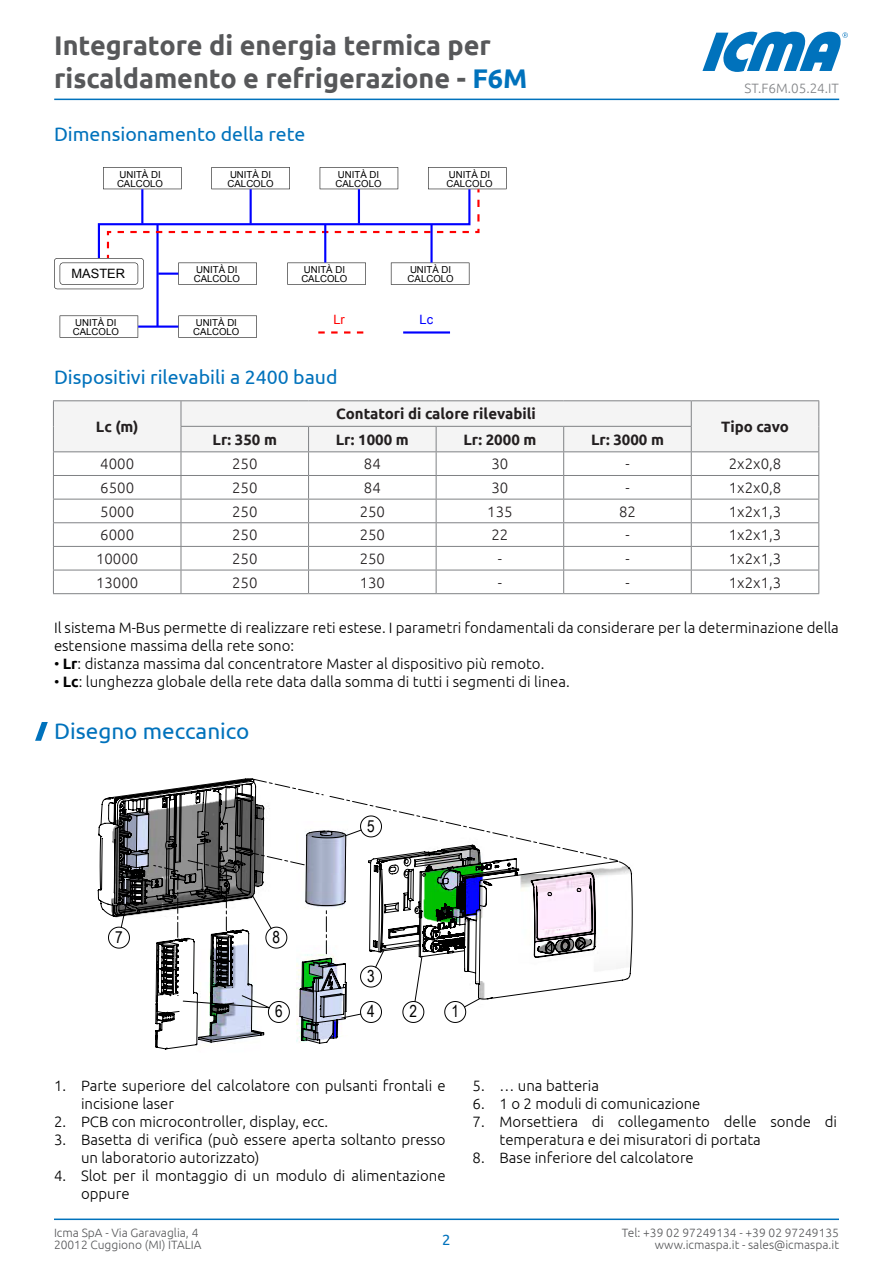
<style>
.page{position:relative;width:893px;height:1263px;background:#fff}
.page>*{position:absolute;margin:0;border:0;box-sizing:border-box;transform-origin:0 0}
.t1{font:700 27px/33px "Ubuntu";color:#57585a}
.t2{font:22.5px "Ubuntu";color:#0072bc}
.t3{font:19.5px "Ubuntu";color:#0072bc}
.t4{font:16.65px/35.4px "Arial Narrow";color:#000}
.t5{font:300 15px/18px "Ubuntu";color:#000}
.t6{font:300 15px "Ubuntu";color:#231f20}
.t7{font:700 15px "Ubuntu";color:#231f20}
.t8{font:15px "Ubuntu";color:#0072bc}
.t9{font:300 13.5px "Ubuntu";color:#808285}
.t10{font:12.9px "Arial";color:#000}
.t11{font:12.9px "Arial";color:#f00}
.t12{font:12.9px "Arial";color:#00f}
.t13{font:300 12px/12px "Ubuntu";color:#57585a}
.t14{font:9.6px/9.1px "Arial";color:#000}
.s1{color:#0072bc}
.s2{font-weight:700}
</style>
<div class="page">
<svg style="left:702px;top:32px;width:146px;height:40px"></svg>
<hr style="left:54px;top:99px;width:785px;height:1px;background:#0072bc">
<hr style="left:54px;top:1218px;width:785px;height:2px;background:#0072bc">
<svg style="left:35px;top:722px;width:13px;height:19px"></svg>
<svg style="left:98px;top:778px;width:535px;height:271px"></svg>
<svg style="left:60px;top:316px;width:78px;height:22px"></svg>
<svg style="left:178px;top:316px;width:79px;height:22px"></svg>
<hr style="left:156px;top:224px;width:3px;height:103px;background:#00f">
<hr style="left:138px;top:325px;width:40px;height:3px;background:#00f">
<svg style="left:54px;top:167px;width:452px;height:122px"></svg>
<svg style="left:318px;top:331px;width:46px;height:3px"></svg>
<hr style="left:403px;top:331px;width:47px;height:3px;background:#00f">
<hr style="left:324px;top:224px;width:2px;height:39px;background:#00f">
<hr style="left:430px;top:224px;width:3px;height:39px;background:#00f">
<hr style="left:53px;top:400px;width:128px;height:1px;background:#808285">
<hr style="left:181px;top:400px;width:128px;height:1px;background:#808285">
<hr style="left:309px;top:400px;width:127px;height:1px;background:#808285">
<hr style="left:436px;top:400px;width:128px;height:1px;background:#808285">
<hr style="left:564px;top:400px;width:127px;height:1px;background:#808285">
<hr style="left:691px;top:400px;width:128px;height:1px;background:#808285">
<svg style="left:53px;top:401px;width:766px;height:192px"></svg>
<hr style="left:53px;top:593px;width:128px;height:1px;background:#808285">
<hr style="left:181px;top:593px;width:128px;height:1px;background:#808285">
<hr style="left:309px;top:593px;width:127px;height:1px;background:#808285">
<hr style="left:436px;top:593px;width:128px;height:1px;background:#808285">
<hr style="left:564px;top:593px;width:127px;height:1px;background:#808285">
<hr style="left:691px;top:593px;width:128px;height:1px;background:#808285">
<h1 class="t1" style="left:54px;top:29px;width:475px">Integratore di energia termica per riscaldamento e refrigerazione - <span class="s1">F6M</span></h1>
<h3 class="t3" style="left:54px;top:122px;width:253px">Dimensionamento della rete</h3>
<p class="t14" style="left:117px;top:170px;width:48px">UNITÀ DI<br>CALCOLO</p>
<p class="t10" style="left:72px;top:265px;width:55px">MASTER</p>
<p class="t14" style="left:228px;top:170px;width:48px">UNITÀ DI<br>CALCOLO</p>
<p class="t14" style="left:335px;top:170px;width:48px">UNITÀ DI<br>CALCOLO</p>
<p class="t14" style="left:446px;top:170px;width:48px">UNITÀ DI<br>CALCOLO</p>
<p class="t14" style="left:194px;top:265px;width:48px">UNITÀ DI<br>CALCOLO</p>
<p class="t14" style="left:301px;top:265px;width:48px">UNITÀ DI<br>CALCOLO</p>
<p class="t14" style="left:408px;top:265px;width:48px">UNITÀ DI<br>CALCOLO</p>
<p class="t14" style="left:73px;top:318px;width:48px">UNITÀ DI<br>CALCOLO</p>
<p class="t14" style="left:193px;top:318px;width:48px">UNITÀ DI<br>CALCOLO</p>
<p class="t11" style="left:333px;top:311px;width:13px">Lr</p>
<p class="t12" style="left:420px;top:311px;width:15px">Lc</p>
<h3 class="t3" style="left:54px;top:365px;width:285px">Dispositivi rilevabili a 2400 baud</h3>
<p class="t7" style="left:96px;top:418px;width:44px">Lc (m)</p>
<p class="t7" style="left:336px;top:405px;width:201px">Contatori di calore rilevabili</p>
<p class="t7" style="left:213px;top:430px;width:66px">Lr: 350 m</p>
<p class="t7" style="left:336px;top:430px;width:74px">Lr: 1000 m</p>
<p class="t7" style="left:463px;top:430px;width:74px">Lr: 2000 m</p>
<p class="t7" style="left:591px;top:430px;width:74px">Lr: 3000 m</p>
<p class="t9" style="left:745px;top:80px;width:96px">ST.F6M.05.24.IT</p>
<p class="t7" style="left:721px;top:418px;width:69px">Tipo cavo</p>
<p class="t6" style="left:100px;top:455px;width:35px">4000</p>
<p class="t6" style="left:232px;top:455px;width:27px">250</p>
<p class="t6" style="left:364px;top:455px;width:18px">84</p>
<p class="t6" style="left:491px;top:455px;width:18px">30</p>
<p class="t6" style="left:625px;top:455px;width:6px">-</p>
<p class="t6" style="left:729px;top:455px;width:54px">2x2x0,8</p>
<p class="t6" style="left:100px;top:479px;width:35px">6500</p>
<p class="t6" style="left:232px;top:479px;width:27px">250</p>
<p class="t6" style="left:364px;top:479px;width:18px">84</p>
<p class="t6" style="left:491px;top:479px;width:18px">30</p>
<p class="t6" style="left:625px;top:479px;width:6px">-</p>
<p class="t6" style="left:729px;top:479px;width:54px">1x2x0,8</p>
<p class="t6" style="left:100px;top:502px;width:35px">5000</p>
<p class="t6" style="left:232px;top:502px;width:27px">250</p>
<p class="t6" style="left:360px;top:502px;width:27px">250</p>
<p class="t6" style="left:487px;top:502px;width:27px">135</p>
<p class="t6" style="left:619px;top:502px;width:18px">82</p>
<p class="t6" style="left:729px;top:502px;width:54px">1x2x1,3</p>
<p class="t6" style="left:100px;top:526px;width:35px">6000</p>
<p class="t6" style="left:232px;top:526px;width:27px">250</p>
<p class="t6" style="left:360px;top:526px;width:27px">250</p>
<p class="t6" style="left:491px;top:526px;width:18px">22</p>
<p class="t6" style="left:625px;top:526px;width:6px">-</p>
<p class="t6" style="left:729px;top:526px;width:54px">1x2x1,3</p>
<p class="t6" style="left:96px;top:550px;width:44px">10000</p>
<p class="t6" style="left:232px;top:550px;width:27px">250</p>
<p class="t6" style="left:360px;top:550px;width:27px">250</p>
<p class="t6" style="left:498px;top:550px;width:6px">-</p>
<p class="t6" style="left:625px;top:550px;width:6px">-</p>
<p class="t6" style="left:729px;top:550px;width:54px">1x2x1,3</p>
<p class="t6" style="left:96px;top:573px;width:44px">13000</p>
<p class="t6" style="left:232px;top:573px;width:27px">250</p>
<p class="t6" style="left:360px;top:573px;width:27px">130</p>
<p class="t6" style="left:498px;top:573px;width:6px">-</p>
<p class="t6" style="left:625px;top:573px;width:6px">-</p>
<p class="t6" style="left:729px;top:573px;width:54px">1x2x1,3</p>
<p class="t5" style="left:54px;top:618px;width:786px">Il sistema M-Bus permette di realizzare reti estese. I parametri fondamentali da considerare per la determinazione della estensione massima della rete sono:</p>
<p class="t5" style="left:54px;top:654px;width:492px">• <span class="s2">Lr</span>: distanza massima dal concentratore Master al dispositivo più remoto.</p>
<p class="t5" style="left:54px;top:672px;width:517px">• <span class="s2">Lc</span>: lunghezza globale della rete data dalla somma di tutti i segmenti di linea.</p>
<h2 class="t2" style="left:54px;top:717px;width:197px">Disegno meccanico</h2>
<p class="t4" style="left:367px;top:808px;width:9px">5</p>
<p class="t4" style="left:115px;top:919px;width:9px">7</p>
<p class="t4" style="left:273px;top:919px;width:9px">8</p>
<p class="t4" style="left:275px;top:993px;width:9px">6</p>
<p class="t4" style="left:367px;top:958px;width:9px">3<br>4</p>
<p class="t4" style="left:410px;top:993px;width:9px">2</p>
<p class="t4" style="left:451px;top:993px;width:9px">1</p>
<p class="t5" style="left:81px;top:1077px;width:366px;text-indent:-27px">1. Parte superiore del calcolatore con pulsanti frontali e incisione laser</p>
<p class="t5" style="left:54px;top:1113px;width:276px">2. PCB con microcontroller, display, ecc.</p>
<p class="t5" style="left:81px;top:1131px;width:366px;text-indent:-27px">3. Basetta di verifica (può essere aperta soltanto presso un laboratorio autorizzato)</p>
<p class="t5" style="left:81px;top:1167px;width:366px;text-indent:-27px">4. Slot per il montaggio di un modulo di alimentazione oppure</p>
<p class="t5" style="left:472px;top:1077px;width:128px">5. … una batteria</p>
<p class="t5" style="left:472px;top:1095px;width:229px">6. 1 o 2 moduli di comunicazione</p>
<p class="t5" style="left:500px;top:1113px;width:339px;text-indent:-27px">7. Morsettiera di collegamento delle sonde di temperatura e dei misuratori di portata</p>
<p class="t5" style="left:472px;top:1149px;width:223px">8. Base inferiore del calcolatore</p>
<p class="t13" style="left:54px;top:1226px;width:149px">Icma SpA - Via Garavaglia, 4<br>20012 Cuggiono (MI) ITALIA</p>
<p class="t13" style="left:622px;top:1226px;width:219px">Tel: +39 02 97249134 - +39 02 97249135</p>
<p class="t8" style="left:442px;top:1230px;width:10px">2</p>
<p class="t13" style="left:655px;top:1238px;width:186px">www.icmaspa.it - sales@icmaspa.it</p>
</div>
